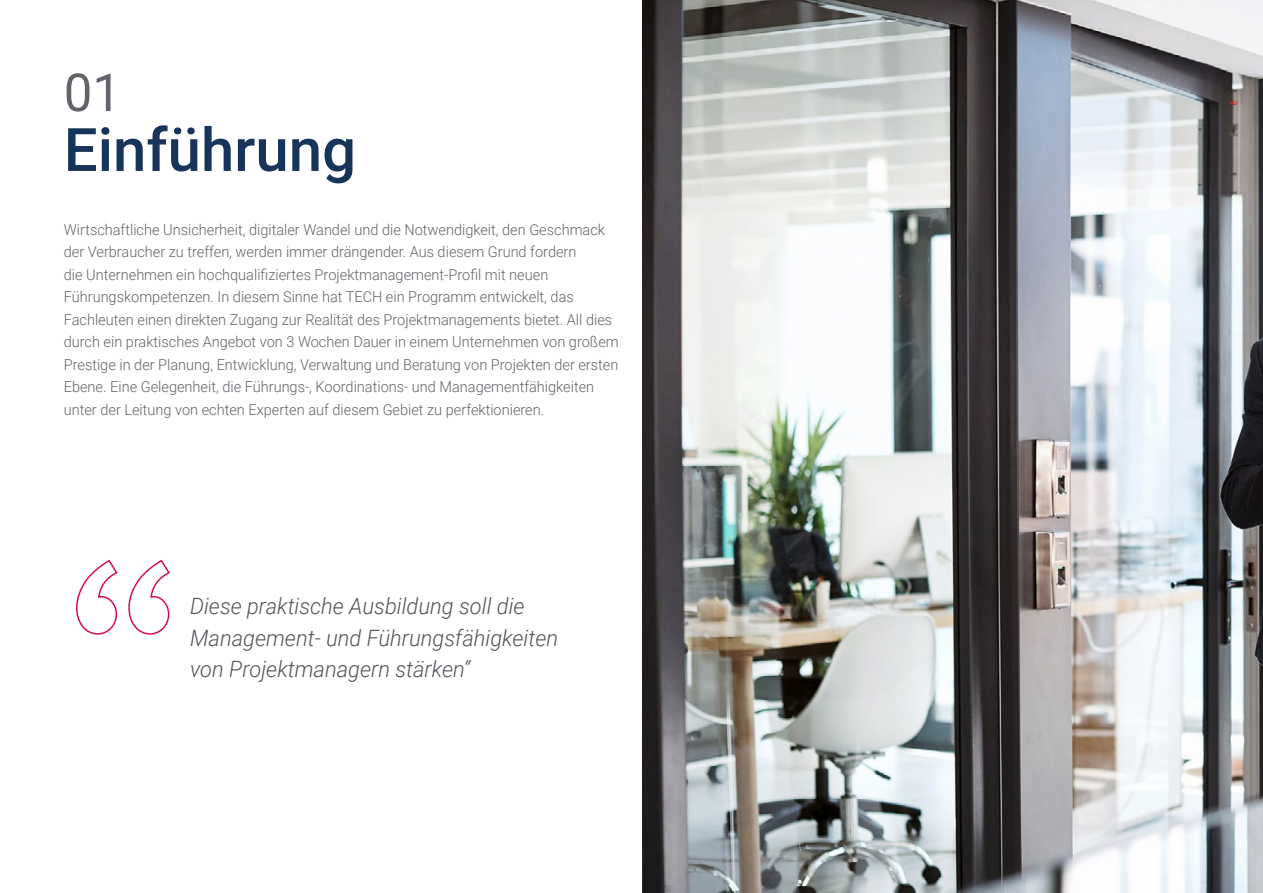
<style>
.page{position:relative;width:1263px;height:893px;background:#fff}
.page>*{position:absolute;margin:0;border:0;box-sizing:border-box;transform-origin:0 0}
.t1{font:500 60px "Roboto";color:#17355b}
.t2{font:52.5px "Roboto";color:#61646a}
.t3{font:italic 300 22.5px/31.5px "Roboto";color:#52555b}
.t4{font:300 15px/22.5px "Roboto";color:#61646a}
</style>
<div class="page">
<svg style="left:76px;top:559px;width:94px;height:76px"></svg>
<img style="left:642px;top:0;width:621px;height:893px">
<h2 class="t2" style="left:64px;top:56px;width:59px">01</h2>
<h1 class="t1" style="left:64px;top:108px;width:294px">Einführung</h1>
<p class="t4" style="left:64px;top:217px;width:557px">Wirtschaftliche Unsicherheit, digitaler Wandel und die Notwendigkeit, den Geschmack der Verbraucher zu treffen, werden immer drängender. Aus diesem Grund fordern<br>die Unternehmen ein hochqualifiziertes Projektmanagement-Profil mit neuen Führungskompetenzen. In diesem Sinne hat TECH ein Programm entwickelt, das Fachleuten einen direkten Zugang zur Realität des Projektmanagements bietet. All dies durch ein praktisches Angebot von 3 Wochen Dauer in einem Unternehmen von großem Prestige in der Planung, Entwicklung, Verwaltung und Beratung von Projekten der ersten Ebene. Eine Gelegenheit, die Führungs-, Koordinations- und Managementfähigkeiten unter der Leitung von echten Experten auf diesem Gebiet zu perfektionieren.</p>
<h3 class="t3" style="left:190px;top:590px;width:369px">Diese praktische Ausbildung soll die<br>Management- und Führungsfähigkeiten von Projektmanagern stärken“</h3>
</div>
